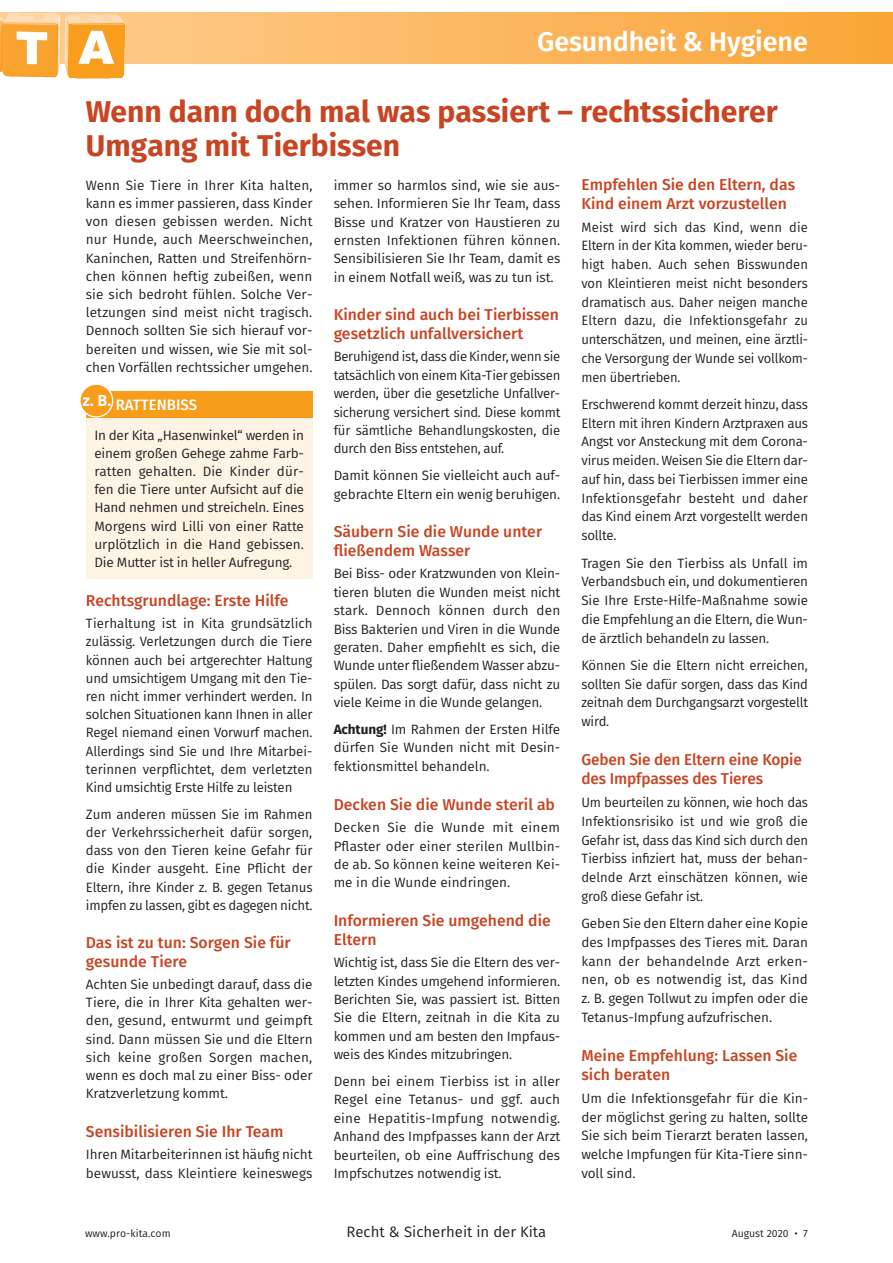
<style>
.page{position:relative;width:893px;height:1263px;background:#fff}
.page>*{position:absolute;margin:0;border:0;box-sizing:border-box;transform-origin:0 0}
.t1{font:700 30px/34.7px "Fira Sans";color:#c74522}
.t2{font:600 27px "Fira Sans";letter-spacing:-.005em;color:#fff}
.t3{font:500 15.75px/18.5px "Fira Sans";color:#c74522}
.t4{font:15px "Fira Sans";color:#231f20}
.t5{font:500 15px "Fira Sans";color:#fff}
.t6{font:13.5px/18.1px "Fira Sans";letter-spacing:-.005em;color:#231f20;text-align:justify}
.t7{font:13.5px/18.8px "Fira Sans";letter-spacing:-.005em;color:#231f20;text-align:justify;scale:.96 1}
.t8{font:10.5px "Fira Sans";color:#231f20}
.s1{font-weight:700}
</style>
<div class="page">
<svg style="left:139px;top:13px;width:754px;height:51px;background:#fbb65e"></svg>
<img style="left:4px;top:75px;width:120px;height:4px">
<img style="left:0;top:12px;width:139px;height:63px">
<div style="left:86px;top:391px;width:226px;height:27px;background:#f89c1c"></div>
<div style="left:86px;top:418px;width:226px;height:161px;background:#fef4e4"></div>
<svg style="left:80px;top:384px;width:33px;height:33px"></svg>
<div style="left:79px;top:384px;width:34px;height:34px;border:1px solid #fff;border-radius:50%"></div>
<svg style="left:83px;top:395px;width:28px;height:11px"></svg>
<h2 class="t2" style="left:537px;top:19px;width:272px">Gesundheit &amp; Hygiene</h2>
<h1 class="t1" style="left:86px;top:92px;width:693px">Wenn dann doch mal was passiert – rechtssicherer<br>Umgang mit Tierbissen</h1>
<p class="t6" style="left:86px;top:176px;width:228px">Wenn Sie Tiere in Ihrer Kita halten, kann es immer passieren, dass Kinder von diesen gebissen werden. Nicht nur Hunde, auch Meerschweinchen, Kaninchen, Ratten und Streifenhörn&shy;chen können heftig zubeißen, wenn sie sich bedroht fühlen. Solche Ver&shy;letzungen sind meist nicht tragisch.<br>Dennoch sollten Sie sich hierauf vor&shy;bereiten und wissen, wie Sie mit sol&shy;chen Vorfällen rechtssicher umgehen.</p>
<p class="t5" style="left:116px;top:393px;width:83px">RATTENBISS</p>
<p class="t6" style="left:94px;top:425px;width:211px">In der Kita „Hasenwinkel“ werden in einem großen Gehege zahme Farb&shy;ratten gehalten. Die Kinder dür&shy;fen die Tiere unter Aufsicht auf die Hand nehmen und streicheln. Eines Morgens wird Lilli von einer Ratte urplötzlich in die Hand gebissen.<br>Die Mutter ist in heller Aufregung.</p>
<p class="t3" style="left:86px;top:590px;width:204px">Rechtsgrundlage: Erste Hilfe</p>
<p class="t6" style="left:86px;top:614px;width:228px">Tierhaltung ist in Kita grundsätzlich zulässig. Verletzungen durch die Tiere können auch bei artgerechter Haltung und umsichtigem Umgang mit den Tie&shy;ren nicht immer verhindert werden. In solchen Situationen kann Ihnen in aller Regel niemand einen Vorwurf machen.<br>Allerdings sind Sie und Ihre Mitarbei&shy;terinnen verpflichtet, dem verletzten Kind umsichtig Erste Hilfe zu leisten</p>
<p class="t6" style="left:86px;top:804px;width:228px">Zum anderen müssen Sie im Rahmen der Verkehrssicherheit dafür sorgen, dass von den Tieren keine Gefahr für die Kinder ausgeht. Eine Pflicht der Eltern, ihre Kinder z. B. gegen Tetanus impfen zu lassen, gibt es dagegen nicht.</p>
<p class="t3" style="left:86px;top:933px;width:206px">Das ist zu tun: Sorgen Sie für gesunde Tiere</p>
<p class="t6" style="left:86px;top:975px;width:228px">Achten Sie unbedingt darauf, dass die Tiere, die in Ihrer Kita gehalten wer&shy;den, gesund, entwurmt und geimpft sind. Dann müssen Sie und die Eltern sich keine großen Sorgen machen, wenn es doch mal zu einer Biss- oder Kratzverletzung kommt.</p>
<p class="t3" style="left:86px;top:1121px;width:199px">Sensibilisieren Sie Ihr Team</p>
<p class="t6" style="left:86px;top:1145px;width:228px">Ihren Mitarbeiterinnen ist häufig nicht bewusst, dass Kleintiere keineswegs</p>
<p class="t3" style="left:581px;top:174px;width:215px">Empfehlen Sie den Eltern, das<br>Kind einem Arzt vorzustellen</p>
<p class="t7" style="left:581px;top:217px;width:238px">Meist wird sich das Kind, wenn die Eltern in der Kita kommen, wieder beru&shy;higt haben. Auch sehen Bisswunden von Kleintieren meist nicht besonders dramatisch aus. Daher neigen manche Eltern dazu, die Infektionsgefahr zu unterschätzen, und meinen, eine ärztli&shy;che Versorgung der Wunde sei vollkom&shy;men übertrieben.</p>
<p class="t6" style="left:581px;top:394px;width:228px;line-height:18.8px">Erschwerend kommt derzeit hinzu, dass Eltern mit ihren Kindern Arztpraxen aus Angst vor Ansteckung mit dem Corona&shy;virus meiden. Weisen Sie die Eltern dar&shy;auf hin, dass bei Tierbissen immer eine Infektionsgefahr besteht und daher das Kind einem Arzt vorgestellt werden sollte.</p>
<p class="t6" style="left:581px;top:553px;width:228px;line-height:18.8px">Tragen Sie den Tierbiss als Unfall im Verbandsbuch ein, und dokumentieren Sie Ihre Erste-Hilfe-Maßnahme sowie die Empfehlung an die Eltern, die Wun&shy;de ärztlich behandeln zu lassen.</p>
<p class="t6" style="left:581px;top:655px;width:228px;line-height:18.8px">Können Sie die Eltern nicht erreichen, sollten Sie dafür sorgen, dass das Kind zeitnah dem Durchgangsarzt vorgestellt wird.</p>
<p class="t3" style="left:581px;top:750px;width:222px">Geben Sie den Eltern eine Kopie des Impfpasses des Tieres</p>
<p class="t6" style="left:581px;top:793px;width:228px;line-height:18.8px">Um beurteilen zu können, wie hoch das Infektionsrisiko ist und wie groß die Gefahr ist, dass das Kind sich durch den Tierbiss infiziert hat, muss der behan&shy;delnde Arzt einschätzen können, wie groß diese Gefahr ist.</p>
<p class="t6" style="left:581px;top:914px;width:228px;line-height:18.8px">Geben Sie den Eltern daher eine Kopie des Impfpasses des Tieres mit. Daran kann der behandelnde Arzt erken&shy;nen, ob es notwendig ist, das Kind z. B. gegen Tollwut zu impfen oder die Tetanus-Impfung aufzufrischen.</p>
<p class="t3" style="left:581px;top:1045px;width:217px">Meine Empfehlung: Lassen Sie sich beraten</p>
<p class="t6" style="left:581px;top:1088px;width:228px;line-height:18.8px">Um die Infektionsgefahr für die Kin&shy;der möglichst gering zu halten, sollte Sie sich beim Tierarzt beraten lassen, welche Impfungen für Kita-Tiere sinn&shy;voll sind.</p>
<p class="t6" style="left:334px;top:175px;width:228px">immer so harmlos sind, wie sie aus&shy;sehen. Informieren Sie Ihr Team, dass Bisse und Kratzer von Haustieren zu ernsten Infektionen führen können.<br>Sensibilisieren Sie Ihr Team, damit es in einem Notfall weiß, was zu tun ist.</p>
<p class="t3" style="left:334px;top:305px;width:227px">Kinder sind auch bei Tierbissen gesetzlich unfallversichert</p>
<p class="t6" style="left:334px;top:347px;width:228px">Beruhigend ist, dass die Kinder, wenn sie tatsächlich von einem Kita-Tier gebissen werden, über die gesetzliche Unfallver&shy;sicherung versichert sind. Diese kommt für sämtliche Behandlungskosten, die durch den Biss entstehen, auf.</p>
<p class="t6" style="left:334px;top:466px;width:228px">Damit können Sie vielleicht auch auf&shy;gebrachte Eltern ein wenig beruhigen.</p>
<p class="t3" style="left:334px;top:522px;width:210px">Säubern Sie die Wunde unter fließendem Wasser</p>
<p class="t6" style="left:334px;top:564px;width:228px">Bei Biss- oder Kratzwunden von Klein&shy;tieren bluten die Wunden meist nicht stark. Dennoch können durch den Biss Bakterien und Viren in die Wunde geraten. Daher empfiehlt es sich, die Wunde unter fließendem Wasser abzu&shy;spülen. Das sorgt dafür, dass nicht zu viele Keime in die Wunde gelangen.</p>
<p class="t6" style="left:334px;top:720px;width:228px"><span class="s1">Achtung!</span> Im Rahmen der Ersten Hilfe dürfen Sie Wunden nicht mit Desin&shy;fektionsmittel behandeln.</p>
<p class="t3" style="left:334px;top:794px;width:223px">Decken Sie die Wunde steril ab</p>
<p class="t6" style="left:334px;top:818px;width:228px">Decken Sie die Wunde mit einem Pflaster oder einer sterilen Mullbin&shy;de ab. So können keine weiteren Kei&shy;me in die Wunde eindringen.</p>
<p class="t3" style="left:334px;top:911px;width:219px">Informieren Sie umgehend die<br>Eltern</p>
<p class="t6" style="left:334px;top:953px;width:228px">Wichtig ist, dass Sie die Eltern des ver&shy;letzten Kindes umgehend informieren.<br>Berichten Sie, was passiert ist. Bitten Sie die Eltern, zeitnah in die Kita zu kommen und am besten den Impfaus&shy;weis des Kindes mitzubringen.</p>
<p class="t6" style="left:334px;top:1072px;width:228px">Denn bei einem Tierbiss ist in aller Regel eine Tetanus- und ggf. auch eine Hepatitis-Impfung notwendig.<br>Anhand des Impfpasses kann der Arzt beurteilen, ob eine Auffrischung des Impfschutzes notwendig ist.</p>
<p class="t8" style="left:85px;top:1225px;width:87px">www.pro-kita.com</p>
<p class="t4" style="left:347px;top:1220px;width:201px">Recht &amp; Sicherheit in der Kita</p>
<p class="t8" style="left:732px;top:1225px;width:78px">August 2020 • 7</p>
</div>
